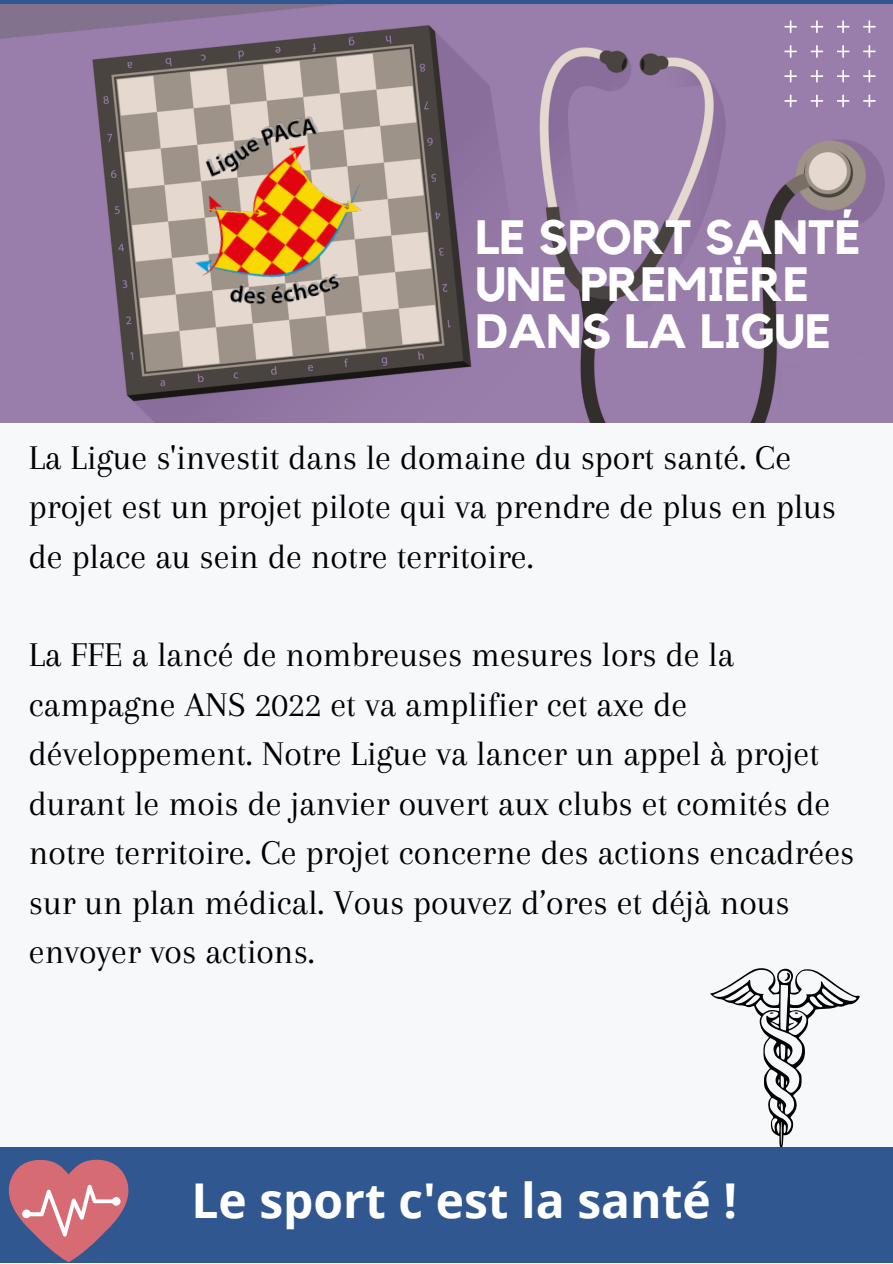
<style>
.page{position:relative;width:893px;height:1264px;background:#fff}
.page>*{position:absolute;margin:0;border:0;box-sizing:border-box;transform-origin:0 0}
.t1{font:700 48px/47.2px "Kollektif";color:#fff}
.t2{font:700 48px "Open Sans";color:#fff}
.t3{font:36px/49.5px "Arapey";color:#000}
</style>
<div class="page">
<div style="left:0;top:0;width:892px;height:1262px;background:#f7f8fa"></div>
<div style="left:0;top:1147px;width:892px;height:115px;background:#30578f"></div>
<img style="left:0;top:4px;width:892px;height:419px">
<svg style="left:784px;top:21px;width:91px;height:86px"></svg>
<img style="left:169px;top:99px;width:216px;height:225px">
<svg style="left:8px;top:1159px;width:121px;height:103px"></svg>
<svg style="left:710px;top:968px;width:149px;height:179px"></svg>
<h1 class="t1" style="left:475px;top:215px;width:386px">LE SPORT SANTÉ<br>UNE PREMIÈRE<br>DANS LA LIGUE</h1>
<p class="t3" style="left:29px;top:432px;width:808px">La Ligue s'investit dans le domaine du sport santé. Ce projet est un projet pilote qui va prendre de plus en plus de place au sein de notre territoire.</p>
<p class="t3" style="left:29px;top:630px;width:827px">La FFE a lancé de nombreuses mesures lors de la campagne ANS 2022 et va amplifier cet axe de développement. Notre Ligue va lancer un appel à projet durant le mois de janvier ouvert aux clubs et comités de notre territoire. Ce projet concerne des actions encadrées sur un plan médical. Vous pouvez d’ores et déjà nous envoyer vos actions.</p>
<h1 class="t2" style="left:191px;top:1166px;width:547px">Le sport c'est la santé !</h1>
</div>
